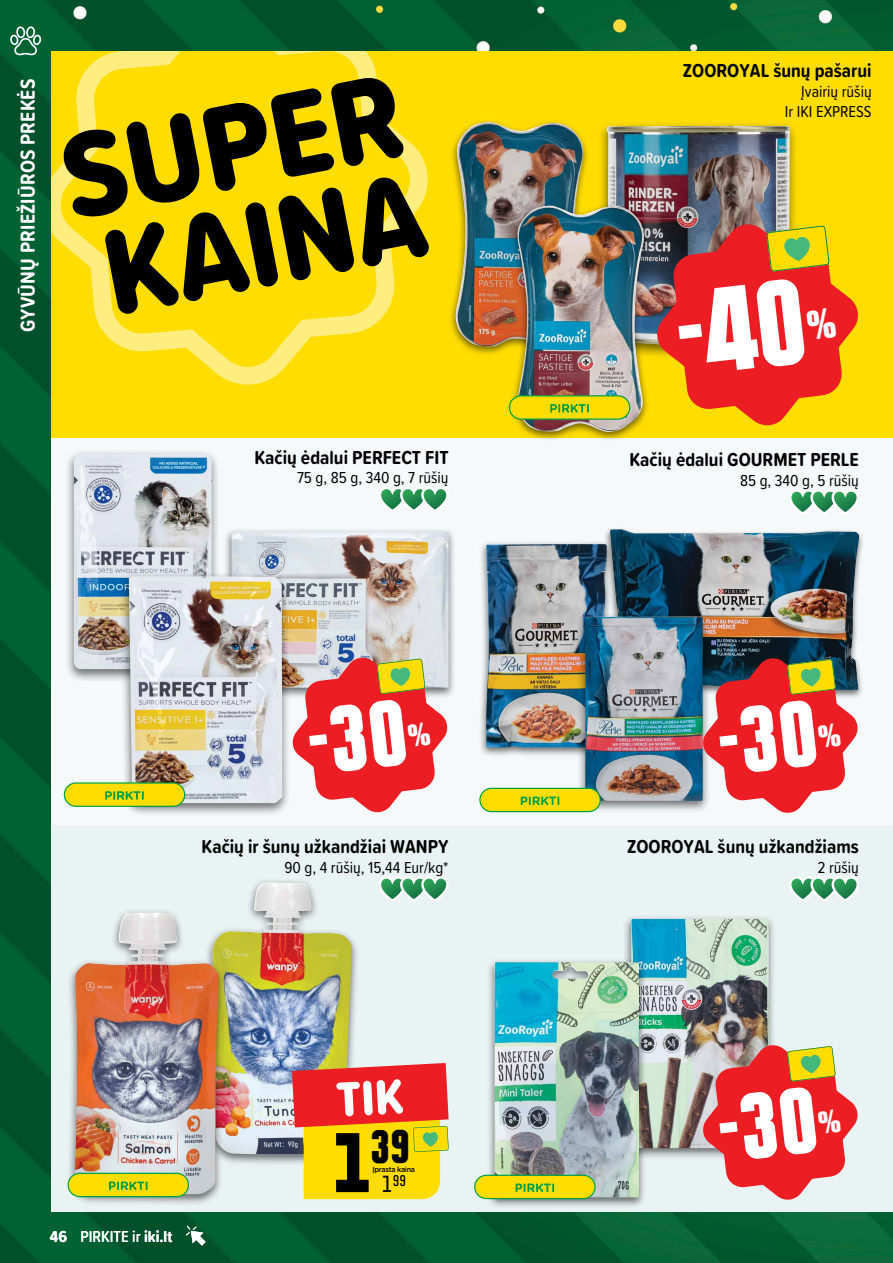
<style>
.page{position:relative;width:893px;height:1263px;background:#fff}
.page>*{position:absolute;margin:0;border:0;box-sizing:border-box;transform-origin:0 0}
.t1{font:900 condensed 77.1px "Politica";color:#000}
.t2{font:900 condensed 42.6px "Politica";color:#000}
.t3{font:700 condensed 21.3px "Politica";color:#000}
.t4{font:700 21px "Proxima Soft Cond";letter-spacing:.01em;color:#fff}
.t5{font:700 19.5px "Proxima Soft Cond";color:#000}
.t6{font:16.5px/19.8px "Proxima Soft Cond";color:#000;text-align:right}
.t7{font:500 16.5px "Proxima Soft Cond";color:#fff}
.t8{font:700 condensed 14.1px "Politica";color:#000;scale:1.04 1}
.t9{font:500 7.5px "Gotham Rounded";letter-spacing:-.04em;color:#000;scale:.96 1}
.s1{font-weight:700}
</style>
<div class="page">
<img style="left:0;top:0;width:893px;height:1263px">
<div style="left:51px;top:51px;width:842px;height:1161px;background:#eaf3f4"></div>
<svg style="left:10px;top:26px;width:31px;height:29px"></svg>
<div style="left:51px;top:51px;width:842px;height:387px;background:#fd0"></div>
<svg style="left:51px;top:164px;width:13px;height:81px"></svg>
<div style="left:51px;top:438px;width:842px;height:387px;background:#f5f9fa"></div>
<svg style="left:185px;top:1225px;width:21px;height:20px"></svg>
<div style="left:223px;top:528px;width:233px;height:171px;background:#000;opacity:.58"></div>
<img style="left:64px;top:51px;width:731px;height:387px">
<div style="left:509px;top:396px;width:121px;height:23px;background:#fd0;border-radius:12px"></div>
<div style="left:509px;top:395px;width:121px;height:25px;border:1px solid #009f47;border-radius:12px"></div>
<svg style="left:550px;top:404px;width:39px;height:9px"></svg>
<img style="left:481px;top:491px;width:382px;height:322px">
<div style="left:480px;top:788px;width:120px;height:24px;background:#fd0;border-radius:12px"></div>
<div style="left:479px;top:788px;width:122px;height:24px;border:1px solid #009f47;border-radius:12px"></div>
<svg style="left:521px;top:796px;width:38px;height:9px"></svg>
<img style="left:64px;top:452px;width:385px;height:362px">
<div style="left:64px;top:783px;width:121px;height:23px;background:#fd0;border-radius:12px"></div>
<div style="left:64px;top:782px;width:121px;height:25px;border:1px solid #009f47;border-radius:12px"></div>
<svg style="left:105px;top:791px;width:39px;height:9px"></svg>
<img style="left:474px;top:876px;width:385px;height:331px">
<div style="left:475px;top:1175px;width:120px;height:23px;background:#fd0;border-radius:12px"></div>
<div style="left:474px;top:1175px;width:122px;height:24px;border:1px solid #009f47;border-radius:12px"></div>
<svg style="left:516px;top:1183px;width:38px;height:9px"></svg>
<img style="left:67px;top:876px;width:382px;height:328px">
<div style="left:68px;top:1173px;width:120px;height:23px;background:#fd0;border-radius:12px"></div>
<div style="left:68px;top:1173px;width:121px;height:24px;border:1px solid #009f47;border-radius:12px"></div>
<svg style="left:109px;top:1181px;width:39px;height:9px"></svg>
<svg style="left:291px;top:656px;width:158px;height:158px"></svg>
<svg style="left:701px;top:656px;width:159px;height:157px"></svg>
<svg style="left:701px;top:1043px;width:158px;height:159px"></svg>
<svg style="left:654px;top:222px;width:204px;height:206px"></svg>
<p class="t4" style="left:12px;top:332px;width:255px;rotate:-90deg">GYVŪNŲ PRIEŽIŪROS PREKĖS</p>
<p class="t5" style="left:254px;top:443px;width:196px">Kačių ėdalui PERFECT FIT</p>
<p class="t6" style="left:297px;top:467px;width:153px">75 g, 85 g, 340 g, 7 rūšių</p>
<p class="t5" style="left:202px;top:832px;width:249px">Kačių ir šunų užkandžiai WANPY</p>
<p class="t6" style="left:284px;top:857px;width:166px">90 g, 4 rūšių, 15,44 Eur/kg*</p>
<p class="t7" style="left:50px;top:1224px;width:124px"><span class="s1">46</span> PIRKITE ir <span class="s1">iki.lt</span></p>
<h2 class="t2" style="left:370px;top:1113px;width:42px">39</h2>
<p class="t3" style="left:382px;top:1167px;width:11px">1</p>
<h1 class="t1" style="left:333px;top:1102px;width:38px">1</h1>
<p class="t9" style="left:372px;top:1164px;width:46px">Įprasta kaina</p>
<p class="t8" style="left:393px;top:1170px;width:14px">99</p>
<p class="t5" style="left:683px;top:56px;width:190px">ZOOROYAL šunų pašarui</p>
<p class="t6" style="left:785px;top:81px;width:88px">Įvairių rūšių<br>Ir IKI EXPRESS</p>
<p class="t5" style="left:629px;top:445px;width:231px">Kačių ėdalui GOURMET PERLE</p>
<p class="t6" style="left:740px;top:470px;width:120px">85 g, 340 g, 5 rūšių</p>
<p class="t5" style="left:627px;top:832px;width:233px">ZOOROYAL šunų užkandžiams</p>
<p class="t6" style="left:818px;top:857px;width:43px">2 rūšių</p>
</div>
